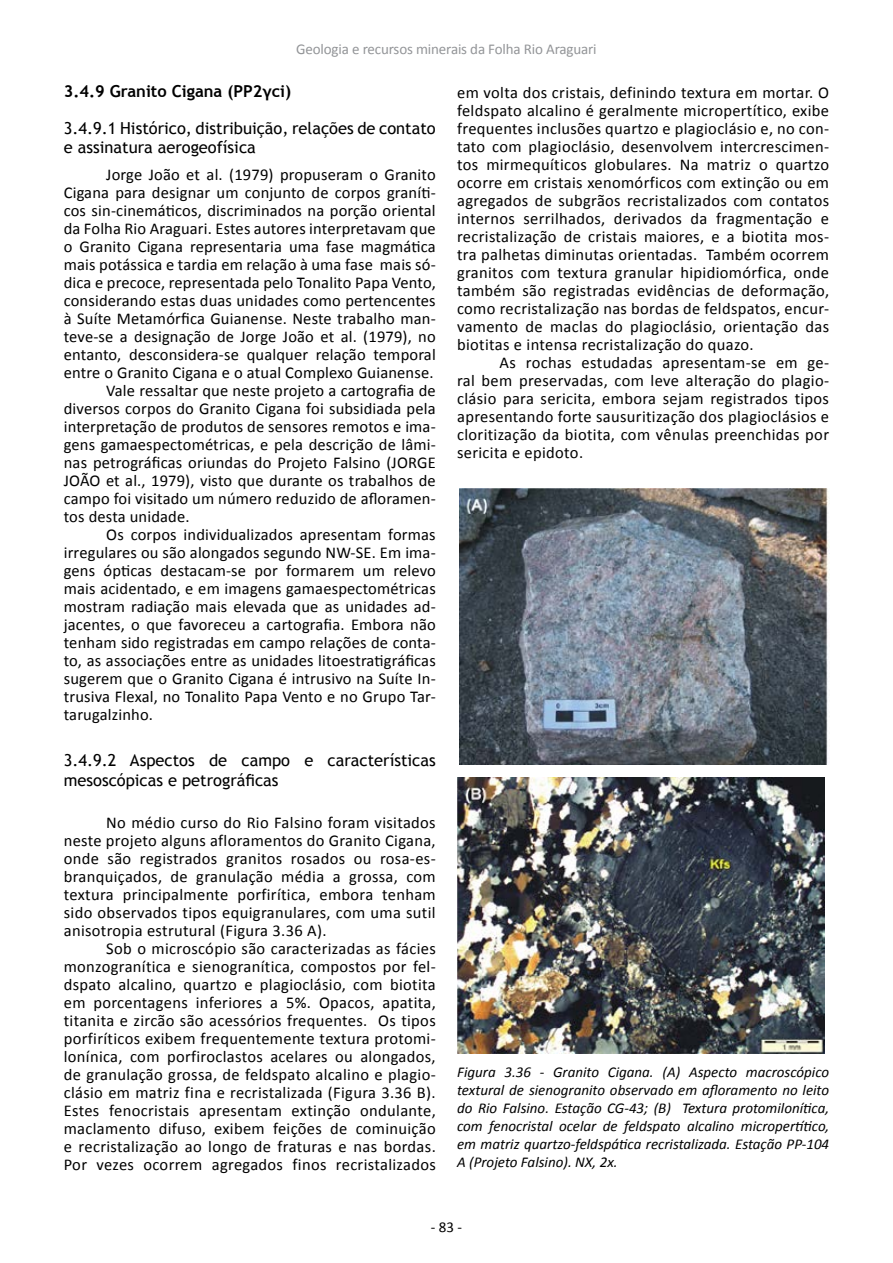
<style>
.page{position:relative;width:893px;height:1263px;background:#fff}
.page>*{position:absolute;margin:0;border:0;box-sizing:border-box;transform-origin:0 0}
.t1{font:16.5px/18px "Calibri";letter-spacing:.01em;color:#000;text-align:justify}
.t2{font:16.5px/19.5px "Trebuchet MS";color:#000}
.t3{font:700 16.5px "Trebuchet MS";color:#000}
.t4{font:italic 15px/18px "Calibri";color:#000;text-align:justify}
.t5{font:15px "Calibri";letter-spacing:-.01em;color:#939598}
.t6{font:15px "Calibri";color:#000}
</style>
<div class="page">
<img style="left:459px;top:488px;width:370px;height:276px">
<img style="left:457px;top:777px;width:368px;height:277px">
<p class="t5" style="left:296px;top:40px;width:302px">Geologia e recursos minerais da Folha Rio Araguari</p>
<p class="t3" style="left:64px;top:81px;width:229px">3.4.9 Granito Cigana (PP2γci)</p>
<p class="t2" style="left:64px;top:118px;width:374px">3.4.9.1 Histórico, distribuição, relações de contato e assinatura aerogeofísica</p>
<p class="t1" style="left:106px;top:165px;width:331px">Jorge João et al. (1979) propuseram o Granito</p>
<p class="t1" style="left:64px;top:183px;width:373px">Cigana para designar um conjunto de corpos graníti-</p>
<p class="t1" style="left:64px;top:201px;width:373px">cos sin-cinemáticos, discriminados na porção oriental</p>
<p class="t1" style="left:64px;top:219px;width:373px">da Folha Rio Araguari. Estes autores interpretavam que</p>
<p class="t1" style="left:64px;top:237px;width:374px">o Granito Cigana representaria uma fase magmática</p>
<p class="t1" style="left:64px;top:255px;width:374px">mais potássica e tardia em relação à uma fase mais só-</p>
<p class="t1" style="left:64px;top:273px;width:374px">dica e precoce, representada pelo Tonalito Papa Vento,</p>
<p class="t1" style="left:64px;top:291px;width:373px">considerando estas duas unidades como pertencentes</p>
<p class="t1" style="left:64px;top:309px;width:373px">à Suíte Metamórfica Guianense. Neste trabalho man-</p>
<p class="t1" style="left:64px;top:327px;width:374px">teve-se a designação de Jorge João et al. (1979), no</p>
<p class="t1" style="left:64px;top:345px;width:373px">entanto, desconsidera-se qualquer relação temporal</p>
<p class="t1" style="left:64px;top:363px;width:371px">entre o Granito Cigana e o atual Complexo Guianense.</p>
<p class="t1" style="left:106px;top:381px;width:331px">Vale ressaltar que neste projeto a cartografia de</p>
<p class="t1" style="left:64px;top:399px;width:373px">diversos corpos do Granito Cigana foi subsidiada pela</p>
<p class="t1" style="left:64px;top:417px;width:373px">interpretação de produtos de sensores remotos e ima-</p>
<p class="t1" style="left:64px;top:435px;width:374px">gens gamaespectométricas, e pela descrição de lâmi-</p>
<p class="t1" style="left:64px;top:453px;width:373px">nas petrográficas oriundas do Projeto Falsino (JORGE</p>
<p class="t1" style="left:64px;top:471px;width:373px">JOÃO et al., 1979), visto que durante os trabalhos de</p>
<p class="t1" style="left:64px;top:489px;width:373px">campo foi visitado um número reduzido de afloramen-</p>
<p class="t1" style="left:64px;top:507px;width:127px">tos desta unidade.</p>
<p class="t1" style="left:106px;top:525px;width:331px">Os corpos individualizados apresentam formas</p>
<p class="t1" style="left:64px;top:543px;width:373px">irregulares ou são alongados segundo NW-SE. Em ima-</p>
<p class="t1" style="left:64px;top:561px;width:374px">gens ópticas destacam-se por formarem um relevo</p>
<p class="t1" style="left:64px;top:579px;width:374px">mais acidentado, e em imagens gamaespectométricas</p>
<p class="t1" style="left:64px;top:597px;width:373px">mostram radiação mais elevada que as unidades ad-</p>
<p class="t1" style="left:64px;top:615px;width:374px">jacentes, o que favoreceu a cartografia. Embora não</p>
<p class="t1" style="left:64px;top:633px;width:374px">tenham sido registradas em campo relações de conta-</p>
<p class="t1" style="left:64px;top:651px;width:374px">to, as associações entre as unidades litoestratigráficas</p>
<p class="t1" style="left:64px;top:669px;width:373px">sugerem que o Granito Cigana é intrusivo na Suíte In-</p>
<p class="t1" style="left:64px;top:687px;width:374px">trusiva Flexal, no Tonalito Papa Vento e no Grupo Tar-</p>
<p class="t1" style="left:64px;top:705px;width:91px">tarugalzinho.</p>
<p class="t2" style="left:64px;top:751px;width:373px">3.4.9.2 Aspectos de campo e características mesoscópicas e petrográficas</p>
<p class="t1" style="left:64px;top:813px;width:373px;text-indent:43px">No médio curso do Rio Falsino foram visitados neste projeto alguns afloramentos do Granito Cigana, onde são registrados granitos rosados ou rosa-es&shy;branquiçados, de granulação média a grossa, com textura principalmente porfirítica, embora tenham sido observados tipos equigranulares, com uma sutil anisotropia estrutural (Figura 3.36 A).</p>
<p class="t1" style="left:64px;top:939px;width:374px;text-indent:43px">Sob o microscópio são caracterizadas as fácies monzogranítica e sienogranítica, compostos por fel&shy;dspato alcalino, quartzo e plagioclásio, com biotita em porcentagens inferiores a 5%. Opacos, apatita, titanita e zircão são acessórios frequentes. Os tipos porfiríticos exibem frequentemente textura protomi&shy;lonínica, com porfiroclastos acelares ou alongados, de granulação grossa, de feldspato alcalino e plagio&shy;clásio em matriz fina e recristalizada (Figura 3.36 B).<br>Estes fenocristais apresentam extinção ondulante, maclamento difuso, exibem feições de cominuição e recristalização ao longo de fraturas e nas bordas.<br>Por vezes ocorrem agregados finos recristalizados</p>
<p class="t1" style="left:457px;top:82px;width:374px">em volta dos cristais, definindo textura em mortar. O feldspato alcalino é geralmente micropertítico, exibe frequentes inclusões quartzo e plagioclásio e, no con&shy;tato com plagioclásio, desenvolvem intercrescimen&shy;tos mirmequíticos globulares. Na matriz o quartzo ocorre em cristais xenomórficos com extinção ou em agregados de subgrãos recristalizados com contatos internos serrilhados, derivados da fragmentação e recristalização de cristais maiores, e a biotita mos&shy;tra palhetas diminutas orientadas. Também ocorrem granitos com textura granular hipidiomórfica, onde também são registradas evidências de deformação, como recristalização nas bordas de feldspatos, encur&shy;vamento de maclas do plagioclásio, orientação das biotitas e intensa recristalização do quazo.</p>
<p class="t1" style="left:457px;top:352px;width:374px;text-indent:43px">As rochas estudadas apresentam-se em ge&shy;ral bem preservadas, com leve alteração do plagio&shy;clásio para sericita, embora sejam registrados tipos apresentando forte sausuritização dos plagioclásios e cloritização da biotita, com vênulas preenchidas por sericita e epidoto.</p>
<p class="t4" style="left:457px;top:1062px;width:374px">Figura 3.36 - Granito Cigana. (A) Aspecto macroscópico textural de sienogranito observado em afloramento no leito do Rio Falsino. Estação CG-43; (B) Textura protomilonítica, com fenocristal ocelar de feldspato alcalino micropertítico, em matriz quartzo-feldspática recristalizada. Estação PP-104<br>A (Projeto Falsino). NX, 2x.</p>
<p class="t6" style="left:431px;top:1218px;width:33px">- 83 -</p>
</div>
